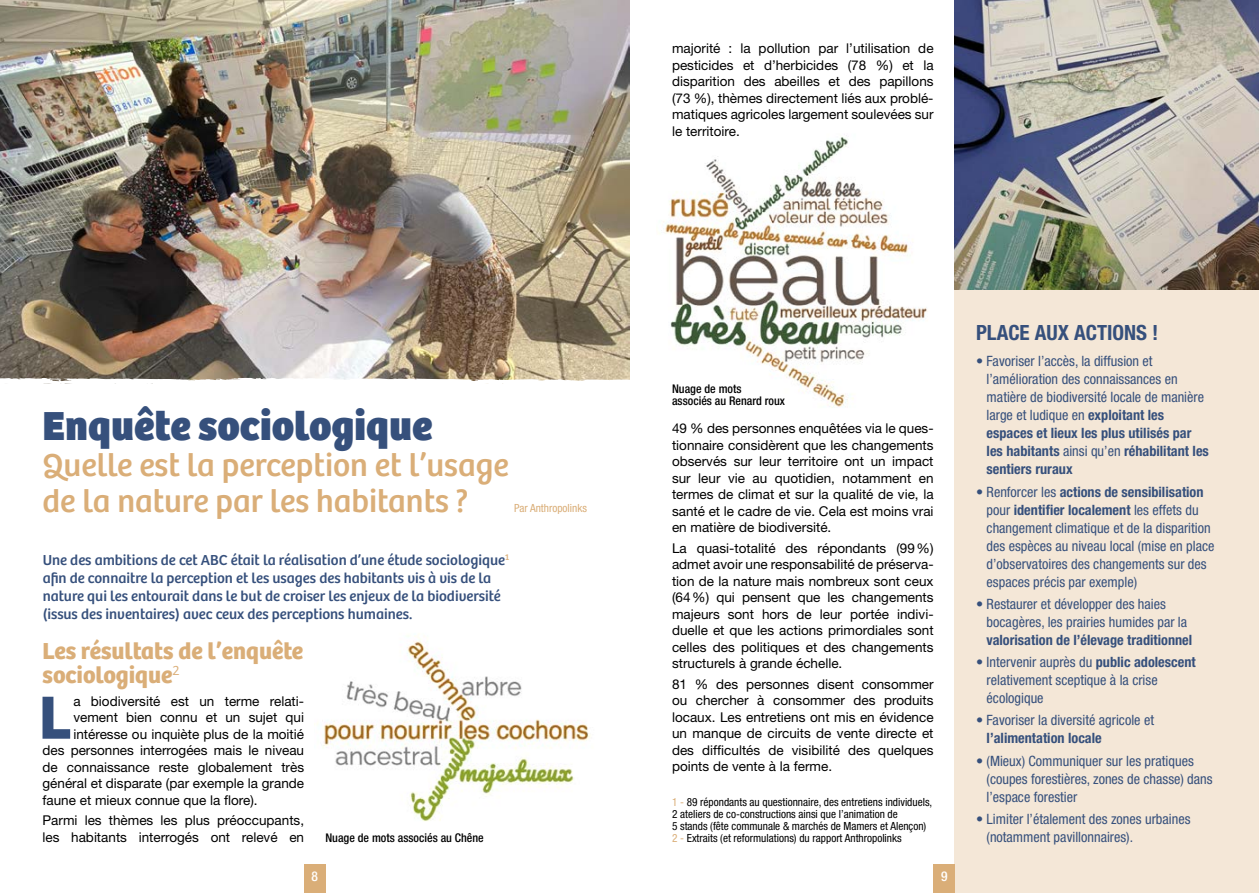
<style>
.page{position:relative;width:1259px;height:893px;background:#fff}
.page>*{position:absolute;margin:0;border:0;box-sizing:border-box;transform-origin:0 0}
.t1{font:700 63.15px "Bree";color:#36507c}
.t2{font:800 42px "Bree";color:#36507c}
.t3{font:33px/36px "Bree";color:#daae78}
.t4{font:700 24px/24px "Bree";color:#daae78}
.t5{font:700 condensed 21px "Helvetica Neue LT";color:#36507c}
.t6{font:15px/18px "Bree";color:#36507c}
.t7{font:condensed 14.25px/18px "Helvetica Neue LT";color:#36507c}
.t8{font:700 condensed 14.25px "Helvetica Neue LT";color:#36507c}
.t9{font:13.5px/16.5px "Helvetica Neue LT";color:#000;text-align:justify}
.t10{font:500 condensed 13.5px "Helvetica Neue LT";color:#fff}
.t11{font:500 condensed 12px/12.8px "Helvetica Neue LT";color:#000}
.t12{font:condensed 11.25px/12px "Helvetica Neue LT";color:#000}
.t13{font:condensed 11.25px "Helvetica Neue LT";color:#daae78}
.s1{color:#daae78}
.s2{font-weight:700}
</style>
<div class="page">
<img style="left:317px;top:634px;width:273px;height:187px">
<img style="left:0;top:0;width:629px;height:378px">
<img style="left:663px;top:134px;width:264px;height:274px">
<div style="left:954px;top:290px;width:305px;height:603px;background:#f4e7d7"></div>
<img style="left:954px;top:0;width:305px;height:290px">
<svg style="left:0;top:378px;width:630px;height:6px"></svg>
<div style="left:304px;top:864px;width:21px;height:29px;background:#daae78"></div>
<div style="left:933px;top:864px;width:22px;height:29px;background:#daae78"></div>
<p class="t9" style="left:672px;top:40px;width:263px">majorité : la pollution par l’utilisation de pesticides et d’herbicides (78 %) et la disparition des abeilles et des papillons (73 %), thèmes directement liés aux problé&shy;matiques agricoles largement soulevées sur le territoire.</p>
<h2 class="t2" style="left:43px;top:400px;width:391px">Enquête sociologique</h2>
<h3 class="t3" style="left:43px;top:447px;width:467px">Quelle est la perception et l’usage de la nature par les habitants ?</h3>
<p class="t13" style="left:514px;top:501px;width:74px">Par Anthropolinks</p>
<p class="t6" style="left:43px;top:551px;width:468px">Une des ambitions de cet ABC était la réalisation d’une étude sociologique<sup>1 </sup>afin de connaitre la perception et les usages des habitants vis à vis de la nature qui les entourait dans le but de croiser les enjeux de la biodiversité (issus des inventaires) avec ceux des perceptions humaines.</p>
<h3 class="t4" style="left:43px;top:639px;width:262px">Les résultats de l’enquête sociologique<sup>2</sup></h3>
<h1 class="t1" style="left:39px;top:679px;width:34px">L</h1>
<p class="t9" style="left:73px;top:692px;width:232px">a biodiversité est un terme relati-</p>
<p class="t9" style="left:73px;top:709px;width:232px">vement bien connu et un sujet qui</p>
<p class="t9" style="left:73px;top:725px;width:232px">intéresse ou inquiète plus de la moitié</p>
<p class="t9" style="left:43px;top:742px;width:263px">des personnes interrogées mais le niveau</p>
<p class="t9" style="left:43px;top:758px;width:263px">de connaissance reste globalement très</p>
<p class="t9" style="left:43px;top:775px;width:263px">général et disparate (par exemple la grande</p>
<p class="t9" style="left:43px;top:791px;width:217px">faune et mieux connue que la flore).</p>
<p class="t9" style="left:43px;top:812px;width:263px">Parmi les thèmes les plus préoccupants, les habitants interrogés ont relevé en</p>
<p class="t11" style="left:325px;top:831px;width:160px">Nuage de mots associés au Chêne</p>
<p class="t11" style="left:672px;top:382px;width:114px">Nuage de mots<br>associés au Renard roux</p>
<p class="t9" style="left:672px;top:420px;width:263px">49 % des personnes enquêtées via le ques&shy;tionnaire considèrent que les changements observés sur leur territoire ont un impact sur leur vie au quotidien, notamment en termes de climat et sur la qualité de vie, la santé et le cadre de vie. Cela est moins vrai en matière de biodiversité.</p>
<p class="t9" style="left:672px;top:539px;width:263px">La quasi-totalité des répondants (99%) admet avoir une responsabilité de préserva&shy;tion de la nature mais nombreux sont ceux (64%) qui pensent que les changements majeurs sont hors de leur portée indivi&shy;duelle et que les actions primordiales sont celles des politiques et des changements structurels à grande échelle.</p>
<p class="t9" style="left:672px;top:676px;width:263px">81 % des personnes disent consommer ou chercher à consommer des produits locaux. Les entretiens ont mis en évidence un manque de circuits de vente directe et des difficultés de visibilité des quelques points de vente à la ferme.</p>
<p class="t12" style="left:672px;top:796px;width:262px"><span class="s1">1 -</span> 89 répondants au questionnaire, des entretiens individuels, 2 ateliers de co-constructions ainsi que l’animation de<br>5 stands (fête communale &amp; marchés de Mamers et Alençon)<br><span class="s1">2 -</span> Extraits (et reformulations) du rapport Anthropolinks</p>
<p class="t10" style="left:311px;top:868px;width:8px">8</p>
<p class="t10" style="left:941px;top:868px;width:8px">9</p>
<h3 class="t5" style="left:976px;top:320px;width:184px">PLACE AUX ACTIONS !</h3>
<p class="t7" style="left:986px;top:352px;width:224px;text-indent:-11px">• Favoriser l’accès, la diffusion et l’amélioration des connaissances en matière de biodiversité locale de manière large et ludique en <span class="s2">exploitant les espaces et lieux les plus utilisés par les habitants</span> ainsi qu’en <span class="s2">réhabilitant les sentiers ruraux</span></p>
<p class="t7" style="left:986px;top:483px;width:229px;text-indent:-11px">• Renforcer les <span class="s2">actions de sensibilisation </span>pour <span class="s2">identifier localement</span> les effets du changement climatique et de la disparition des espèces au niveau local (mise en place d’observatoires des changements sur des espaces précis par exemple)</p>
<p class="t7" style="left:986px;top:595px;width:202px;text-indent:-11px">• Restaurer et développer des haies bocagères, les prairies humides par la</p>
<p class="t8" style="left:986px;top:631px;width:207px">valorisation de l’élevage traditionnel</p>
<p class="t7" style="left:986px;top:653px;width:211px;text-indent:-11px">• Intervenir auprès du <span class="s2">public adolescent </span>relativement sceptique à la crise écologique</p>
<p class="t7" style="left:976px;top:711px;width:179px">• Favoriser la diversité agricole et</p>
<p class="t8" style="left:986px;top:730px;width:117px">l’alimentation locale</p>
<p class="t7" style="left:986px;top:752px;width:227px;text-indent:-11px">• (Mieux) Communiquer sur les pratiques (coupes forestières, zones de chasse) dans l’espace forestier</p>
<p class="t7" style="left:986px;top:810px;width:205px;text-indent:-11px">• Limiter l’étalement des zones urbaines (notamment pavillonnaires).</p>
</div>
